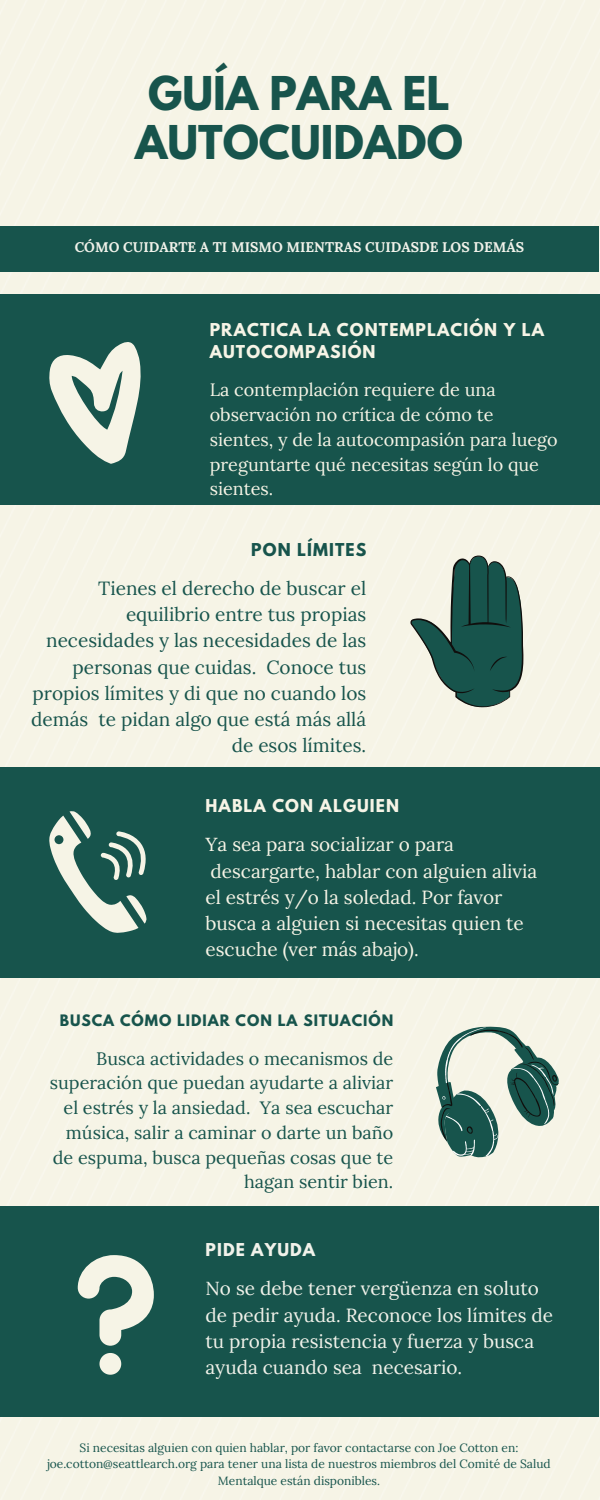
<style>
.page{position:relative;width:600px;height:1500px;background:#f6f4e6}
.page>*{position:absolute;margin:0;border:0;box-sizing:border-box;transform-origin:0 0}
.t1{font:700 41.3px/49.5px "League Spartan";color:#17544c;text-align:center}
.t2{font:19px/26.2px "Lora";color:#17544c;text-align:right}
.t3{font:19px/26.2px "Lora";color:#f6f4e6}
.t4{font:19px/26.2px "Lora";color:#f1f2ea}
.t5{font:18px/24.8px "Lora";color:#17544c;text-align:right}
.t6{font:18px/24.8px "Lora";color:#f6f4e6}
.t7{font:700 15.7px/21.8px "League Spartan";letter-spacing:.07em;color:#f6f4e6}
.t8{font:700 15.7px "League Spartan";letter-spacing:.07em;color:#17544c}
.t9{font:700 15.7px "League Spartan";letter-spacing:.07em;color:#f1f2ea}
.t10{font:700 14px "Lora";color:#f1f2ea}
.t11{font:700 14px "League Spartan";letter-spacing:.07em;color:#17544c}
.t12{font:12px/16.5px "Lora";color:#17544c;text-align:center}
</style>
<div class="page">
<div style="left:0;top:295px;width:600px;height:210px;background:#17544c"></div>
<div style="left:0;top:226px;width:599px;height:46px;background:#17544c"></div>
<div style="left:0;top:767px;width:600px;height:210px;background:#17544c"></div>
<div style="left:0;top:1207px;width:599px;height:210px;background:#17544c"></div>
<svg style="left:49px;top:342px;width:92px;height:122px"></svg>
<svg style="left:405px;top:551px;width:119px;height:169px;background:#7c998f"></svg>
<svg style="left:432px;top:1026px;width:127px;height:133px;background:#9db3a8"></svg>
<svg style="left:49px;top:811px;width:98px;height:122px"></svg>
<svg style="left:78px;top:1255px;width:76px;height:91px"></svg>
<svg style="left:100px;top:1353px;width:21px;height:22px"></svg>
<h1 class="t1" style="left:135px;top:74px;width:329px">GUÍA PARA EL<br>AUTOCUIDADO</h1>
<p class="t10" style="left:75px;top:238px;width:451px">CÓMO CUIDARTE A TI MISMO MIENTRAS CUIDASDE LOS DEMÁS</p>
<p class="t7" style="left:210px;top:321px;width:336px">PRACTICA LA CONTEMPLACIÓN Y LA<br>AUTOCOMPASIÓN</p>
<p class="t6" style="left:210px;top:377px;width:349px">La contemplación requiere de una observación no crítica de cómo te sientes, y de la autocompasión para luego preguntarte qué necesitas según lo que sientes.</p>
<p class="t8" style="left:251px;top:541px;width:116px">PON LÍMITES</p>
<p class="t2" style="left:31px;top:575px;width:337px">Tienes el derecho de buscar el equilibrio entre tus propias necesidades y las necesidades de las personas que cuidas. Conoce tus propios límites y di que no cuando los demás te pidan algo que está más allá de esos límites.</p>
<p class="t7" style="left:206px;top:797px;width:195px">HABLA CON ALGUIEN</p>
<p class="t3" style="left:206px;top:831px;width:333px">Ya sea para socializar o para descargarte, hablar con alguien alivia el estrés y/o la soledad. Por favor busca a alguien si necesitas quien te escuche (ver más abajo).</p>
<p class="t11" style="left:60px;top:1013px;width:335px">BUSCA CÓMO LIDIAR CON LA SITUACIÓN</p>
<p class="t5" style="left:50px;top:1046px;width:345px">Busca actividades o mecanismos de superación que puedan ayudarte a aliviar el estrés y la ansiedad. Ya sea escuchar música, salir a caminar o darte un baño de espuma, busca pequeñas cosas que te hagan sentir bien.</p>
<p class="t9" style="left:206px;top:1242px;width:111px">PIDE AYUDA</p>
<p class="t4" style="left:206px;top:1275px;width:349px">No se debe tener vergüenza en soluto de pedir ayuda. Reconoce los límites de tu propia resistencia y fuerza y busca ayuda cuando sea necesario.</p>
<p class="t12" style="left:47px;top:1439px;width:505px">Si necesitas alguien con quien hablar, por favor contactarse con Joe Cotton en: joe.cotton@seattlearch.org para tener una lista de nuestros miembros del Comité de Salud<br>Mentalque están disponibles.</p>
</div>
